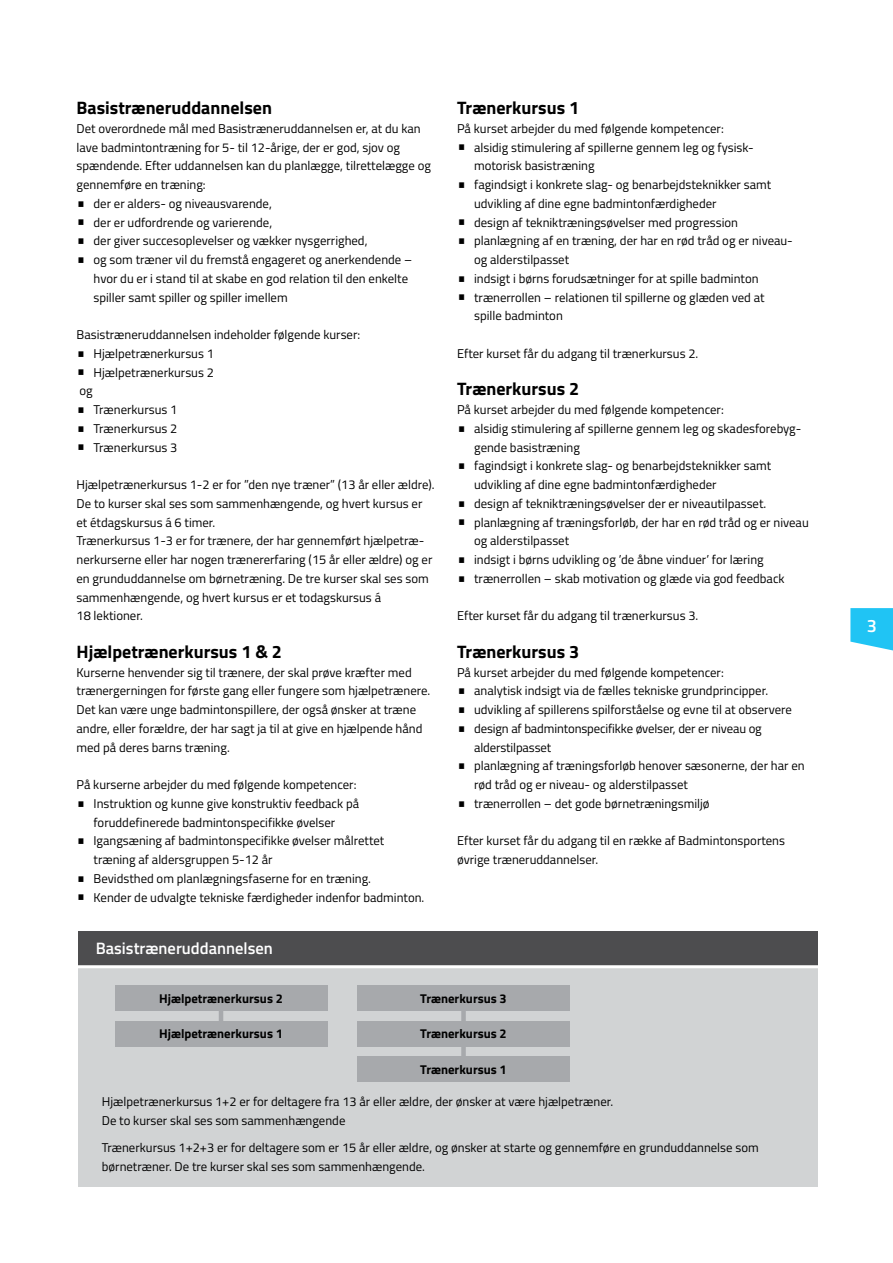
<style>
.page{position:relative;width:893px;height:1263px;background:#fff}
.page>*{position:absolute;margin:0;border:0;box-sizing:border-box;transform-origin:0 0}
.t1{font:700 18px "Titillium";color:#000}
.t2{font:600 18px "Titillium";color:#fff}
.t3{font:600 16.5px "Titillium";color:#fff}
.t4{font:12.75px/18.8px "Titillium";color:#000}
.t5{font:700 12.75px "Titillium";color:#000}
.s1{font-size:19.5px}
</style>
<div class="page">
<svg style="left:850px;top:608px;width:43px;height:43px;background:#3ccbf5"></svg>
<div style="left:78px;top:943px;width:740px;height:243px;background:#d1d3d4"></div>
<div style="left:461px;top:1003px;width:5px;height:66px;background:#a7a9ac"></div>
<hr style="left:219px;top:998px;width:4px;height:48px;background:#a7a9ac">
<div style="left:357px;top:1056px;width:213px;height:25px;background:#a7a9ac"></div>
<div style="left:357px;top:985px;width:213px;height:26px;background:#a7a9ac"></div>
<div style="left:357px;top:1021px;width:213px;height:25px;background:#a7a9ac"></div>
<div style="left:78px;top:931px;width:740px;height:34px;background:#4d4d4f"></div>
<hr style="left:63px;top:965px;width:764px;height:3px;background:#fff">
<div style="left:115px;top:985px;width:212px;height:26px;background:#a7a9ac"></div>
<div style="left:115px;top:1021px;width:212px;height:25px;background:#a7a9ac"></div>
<h1 class="t1" style="left:77px;top:94px;width:197px">Basistræneruddannelsen</h1>
<p class="t4" style="left:77px;top:118px;width:356px">Det overordnede mål med Basistræneruddannelsen er, at du kan lave badmintontræning for 5- til 12-årige, der er god, sjov og spændende. Efter uddannelsen kan du planlægge, tilrettelægge og gennemføre en træning:</p>
<p class="t4" style="left:77px;top:193px;width:197px"><span class="s1">•</span> der er alders- og niveausvarende,</p>
<p class="t4" style="left:77px;top:212px;width:197px"><span class="s1">•</span> der er udfordrende og varierende,</p>
<p class="t4" style="left:77px;top:231px;width:292px"><span class="s1">•</span> der giver succesoplevelser og vækker nysgerrighed,</p>
<p class="t4" style="left:94px;top:250px;width:320px;text-indent:-17px"><span class="s1">•</span> og som træner vil du fremstå engageret og anerkendende – hvor du er i stand til at skabe en god relation til den enkelte spiller samt spiller og spiller imellem</p>
<p class="t4" style="left:77px;top:325px;width:285px">Basistræneruddannelsen indeholder følgende kurser:</p>
<p class="t4" style="left:77px;top:343px;width:139px"><span class="s1">•</span> Hjælpetrænerkursus 1</p>
<p class="t4" style="left:77px;top:362px;width:139px"><span class="s1">•</span> Hjælpetrænerkursus 2 og</p>
<p class="t4" style="left:77px;top:400px;width:102px"><span class="s1">•</span> Trænerkursus 1</p>
<p class="t4" style="left:77px;top:418px;width:102px"><span class="s1">•</span> Trænerkursus 2</p>
<p class="t4" style="left:77px;top:437px;width:102px"><span class="s1">•</span> Trænerkursus 3</p>
<p class="t4" style="left:77px;top:475px;width:360px">Hjælpetrænerkursus 1-2 er for ”den nye træner” (13 år eller ældre).<br>De to kurser skal ses som sammenhængende, og hvert kursus er et étdagskursus á 6 timer.<br>Trænerkursus 1-3 er for trænere, der har gennemført hjælpetræ&shy;nerkurserne eller har nogen trænererfaring (15 år eller ældre) og er en grunduddannelse om børnetræning. De tre kurser skal ses som sammenhængende, og hvert kursus er et todagskursus á<br>18 lektioner.</p>
<h1 class="t1" style="left:77px;top:638px;width:207px">Hjælpetrænerkursus 1 &amp; 2</h1>
<p class="t4" style="left:77px;top:662px;width:355px">Kurserne henvender sig til trænere, der skal prøve kræfter med trænergerningen for første gang eller fungere som hjælpetrænere.<br>Det kan være unge badmintonspillere, der også ønsker at træne andre, eller forældre, der har sagt ja til at give en hjælpende hånd med på deres barns træning.</p>
<p class="t4" style="left:77px;top:775px;width:281px">På kurserne arbejder du med følgende kompetencer:</p>
<p class="t4" style="left:77px;top:793px;width:284px;text-align:center"><span class="s1">•</span> Instruktion og kunne give konstruktiv feedback på foruddefinerede badmintonspecifikke øvelser</p>
<p class="t4" style="left:94px;top:831px;width:292px;text-indent:-17px"><span class="s1">•</span> Igangsæning af badmintonspecifikke øvelser målrettet træning af aldersgruppen 5-12 år</p>
<p class="t4" style="left:77px;top:868px;width:296px"><span class="s1">•</span> Bevidsthed om planlægningsfaserne for en træning.</p>
<p class="t4" style="left:77px;top:887px;width:349px"><span class="s1">•</span> Kender de udvalgte tekniske færdigheder indenfor badminton.</p>
<h1 class="t1" style="left:457px;top:94px;width:124px">Trænerkursus 1</h1>
<p class="t4" style="left:457px;top:118px;width:268px">På kurset arbejder du med følgende kompetencer:</p>
<p class="t4" style="left:474px;top:137px;width:281px;text-indent:-17px"><span class="s1">•</span> alsidig stimulering af spillerne gennem leg og fysisk&shy;motorisk basistræning</p>
<p class="t4" style="left:474px;top:175px;width:299px;text-indent:-17px"><span class="s1">•</span> fagindsigt i konkrete slag- og benarbejdsteknikker samt udvikling af dine egne badmintonfærdigheder</p>
<p class="t4" style="left:457px;top:212px;width:282px"><span class="s1">•</span> design af tekniktræningsøvelser med progression</p>
<p class="t4" style="left:474px;top:231px;width:320px;text-indent:-17px"><span class="s1">•</span> planlægning af en træning, der har en rød tråd og er niveau&shy;og alderstilpasset</p>
<p class="t4" style="left:457px;top:268px;width:303px"><span class="s1">•</span> indsigt i børns forudsætninger for at spille badminton</p>
<p class="t4" style="left:474px;top:287px;width:292px;text-indent:-17px"><span class="s1">•</span> trænerrollen – relationen til spillerne og glæden ved at spille badminton</p>
<p class="t4" style="left:457px;top:343px;width:243px">Efter kurset får du adgang til trænerkursus 2.</p>
<h1 class="t1" style="left:457px;top:375px;width:124px">Trænerkursus 2</h1>
<p class="t4" style="left:457px;top:400px;width:268px">På kurset arbejder du med følgende kompetencer:</p>
<p class="t4" style="left:474px;top:418px;width:329px;text-indent:-17px"><span class="s1">•</span> alsidig stimulering af spillerne gennem leg og skadesforebyg&shy;gende basistræning</p>
<p class="t4" style="left:474px;top:456px;width:299px;text-indent:-17px"><span class="s1">•</span> fagindsigt i konkrete slag- og benarbejdsteknikker samt udvikling af dine egne badmintonfærdigheder</p>
<p class="t4" style="left:457px;top:493px;width:311px"><span class="s1">•</span> design af tekniktræningsøvelser der er niveautilpasset.</p>
<p class="t4" style="left:474px;top:512px;width:336px;text-indent:-17px"><span class="s1">•</span> planlægning af træningsforløb, der har en rød tråd og er niveau og alderstilpasset</p>
<p class="t4" style="left:457px;top:550px;width:308px"><span class="s1">•</span> indsigt i børns udvikling og ’de åbne vinduer’ for læring</p>
<p class="t4" style="left:457px;top:568px;width:329px"><span class="s1">•</span> trænerrollen – skab motivation og glæde via god feedback</p>
<p class="t4" style="left:457px;top:606px;width:243px">Efter kurset får du adgang til trænerkursus 3.</p>
<h1 class="t1" style="left:457px;top:638px;width:124px">Trænerkursus 3</h1>
<p class="t4" style="left:457px;top:662px;width:268px">På kurset arbejder du med følgende kompetencer:</p>
<p class="t4" style="left:457px;top:681px;width:312px"><span class="s1">•</span> analytisk indsigt via de fælles tekniske grundprincipper.</p>
<p class="t4" style="left:457px;top:700px;width:336px"><span class="s1">•</span> udvikling af spillerens spilforståelse og evne til at observere</p>
<p class="t4" style="left:474px;top:718px;width:289px;text-indent:-17px"><span class="s1">•</span> design af badmintonspecifikke øvelser, der er niveau og alderstilpasset</p>
<p class="t4" style="left:474px;top:756px;width:332px;text-indent:-17px"><span class="s1">•</span> planlægning af træningsforløb henover sæsonerne, der har en rød tråd og er niveau- og alderstilpasset</p>
<p class="t4" style="left:457px;top:793px;width:254px"><span class="s1">•</span> trænerrollen – det gode børnetræningsmiljø</p>
<p class="t4" style="left:457px;top:831px;width:329px">Efter kurset får du adgang til en række af Badmintonsportens øvrige træneruddannelser.</p>
<p class="t3" style="left:96px;top:936px;width:179px">Basistræneruddannelsen</p>
<p class="t5" style="left:159px;top:989px;width:125px">Hjælpetrænerkursus 2</p>
<p class="t5" style="left:159px;top:1024px;width:125px">Hjælpetrænerkursus 1</p>
<p class="t5" style="left:420px;top:989px;width:88px">Trænerkursus 3</p>
<p class="t5" style="left:420px;top:1024px;width:88px">Trænerkursus 2</p>
<p class="t5" style="left:420px;top:1059px;width:88px">Trænerkursus 1</p>
<p class="t4" style="left:102px;top:1091px;width:513px">Hjælpetrænerkursus 1+2 er for deltagere fra 13 år eller ældre, der ønsker at være hjælpetræner.<br>De to kurser skal ses som sammenhængende</p>
<p class="t4" style="left:102px;top:1137px;width:658px">Trænerkursus 1+2+3 er for deltagere som er 15 år eller ældre, og ønsker at starte og gennemføre en grunduddannelse som børnetræner. De tre kurser skal ses som sammenhængende.</p>
<h1 class="t2" style="left:867px;top:612px;width:12px">3</h1>
</div>
